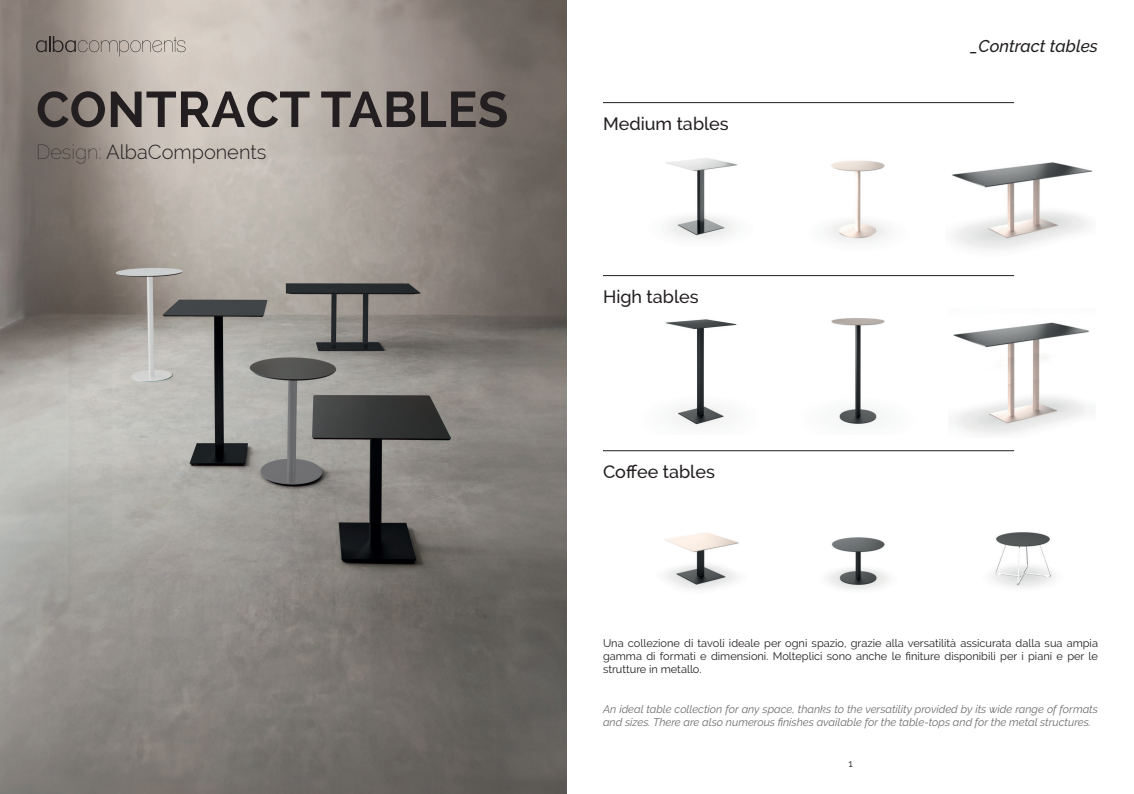
<style>
.page{position:relative;width:1134px;height:794px;background:#fff}
.page>*{position:absolute;margin:0;border:0;box-sizing:border-box;transform-origin:0 0}
.t1{font:700 50px "Raleway";letter-spacing:.01em;color:#231f20}
.t2{font:300 20px "Raleway";color:#231f20}
.t3{font:500 18px "Raleway";color:#231f20}
.t4{font:italic 500 17px "Raleway";color:#231f20}
.t5{font:11px/13.2px "Raleway";color:#231f20;text-align:justify}
.t6{font:italic 11px/13.2px "Raleway";color:#6c6d70}
.t7{font:10px "Raleway";color:#231f20}
.s1{font-weight:100}
</style>
<div class="page">
<img style="left:952px;top:162px;width:141px;height:88px">
<img style="left:826px;top:160px;width:63px;height:83px">
<img style="left:666px;top:158px;width:72px;height:82px">
<img style="left:665px;top:319px;width:72px;height:109px">
<img style="left:831px;top:318px;width:54px;height:108px">
<img style="left:950px;top:322px;width:142px;height:113px">
<img style="left:992px;top:532px;width:63px;height:56px">
<img style="left:664px;top:532px;width:75px;height:58px">
<img style="left:828px;top:537px;width:61px;height:53px">
<img style="left:0;top:0;width:567px;height:794px">
<hr style="left:603px;top:102px;width:411px;height:1px;background:#231f20">
<hr style="left:603px;top:275px;width:411px;height:1px;background:#231f20">
<hr style="left:603px;top:450px;width:411px;height:1px;background:#231f20">
<svg style="left:36px;top:36px;width:150px;height:20px;background:#a59c95"></svg>
<p class="t1" style="left:36px;top:81px;width:474px">CONTRACT TABLES</p>
<p class="t2" style="left:36px;top:140px;width:232px"><span class="s1">Design:</span> AlbaComponents</p>
<p class="t3" style="left:603px;top:114px;width:127px">Medium tables</p>
<p class="t3" style="left:603px;top:286px;width:97px">High tables</p>
<p class="t3" style="left:603px;top:461px;width:113px">Coffee tables</p>
<p class="t4" style="left:970px;top:36px;width:129px">_Contract tables</p>
<p class="t5" style="left:603px;top:636px;width:496px">Una collezione di tavoli ideale per ogni spazio, grazie alla versatilità assicurata dalla sua ampia gamma di formati e dimensioni. Molteplici sono anche le finiture disponibili per i piani e per le strutture in metallo.</p>
<p class="t6" style="left:603px;top:702px;width:496px">An ideal table collection for any space, thanks to the versatility provided by its wide range of formats and sizes. There are also numerous finishes available for the table-tops and for the metal structures.</p>
<p class="t7" style="left:848px;top:757px;width:6px">1</p>
</div>
